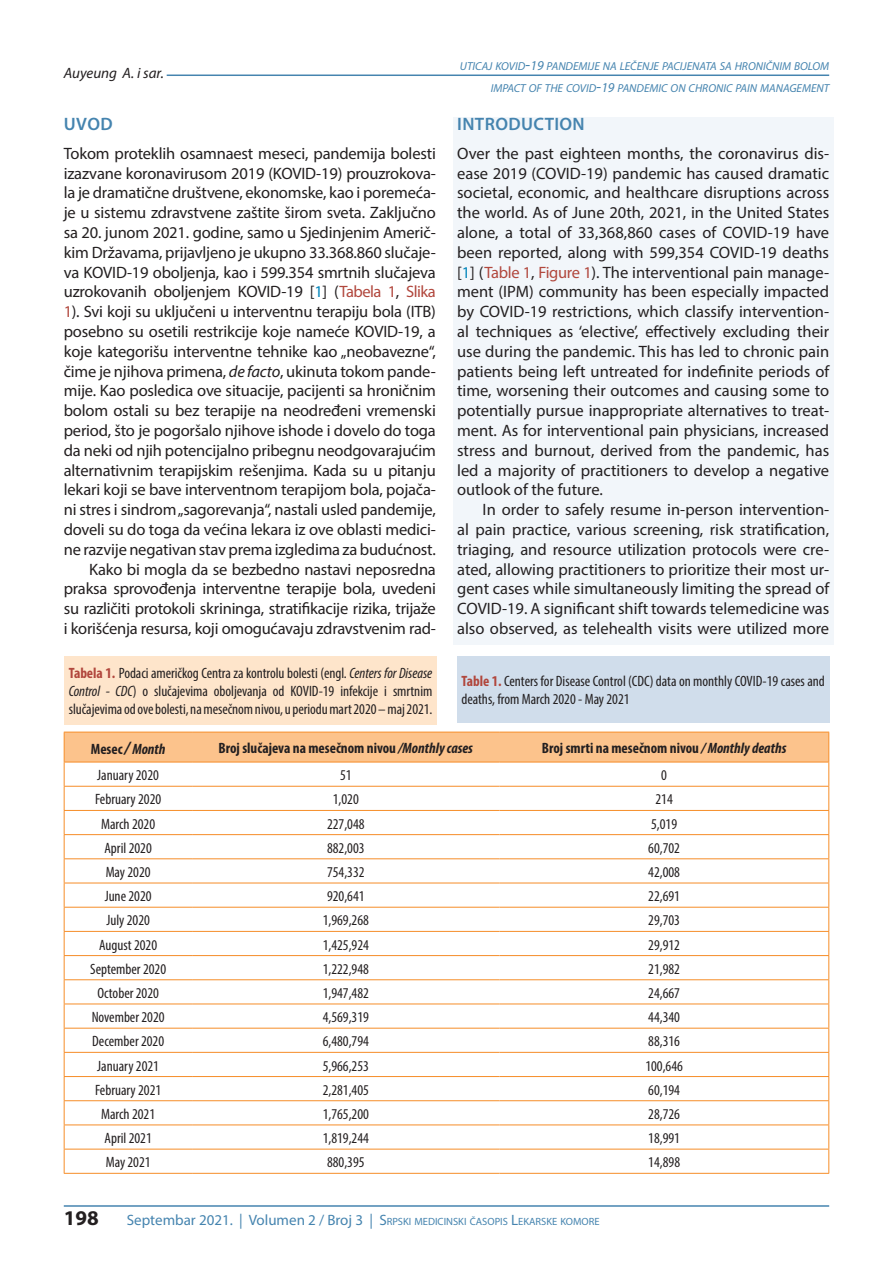
<style>
.page{position:relative;width:893px;height:1263px;background:#fff}
.page>*{position:absolute;margin:0;border:0;box-sizing:border-box;transform-origin:0 0}
.t1{font:700 21px "Myriad Pro";color:#231f20}
.t2{font:600 18px "Myriad Pro";letter-spacing:.02em;color:#4584af}
.t3{font:16.5px/19.8px "Myriad Pro";letter-spacing:-.01em;color:#231f20;text-align:justify}
.t4{font:condensed 15px/18px "Myriad Pro";color:#231f20;text-align:justify}
.t5{font:700 condensed 15px "Myriad Pro";color:#231f20}
.t6{font:italic 15px "Myriad Pro";color:#231f20}
.t7{font:italic 11.55px/21.3px "Myriad Pro";color:#4584af;text-align:right}
.t8{font:10.5px "Myriad Pro";color:#4584af}
.s1{font-size:16.5px}
.s2{font-size:13.5px}
.s3{color:#0084ba}
.s4{color:#b1473d}
.s5{font-style:italic}
.s6{font-weight:700;color:#b1473d}
.s7{font-style:italic;font-size:18px}
.s8{font-size:15px}
</style>
<div class="page">
<div style="left:453px;top:117px;width:380px;height:1057px;background:#f2f6fa"></div>
<hr style="left:64px;top:1205px;width:765px;height:2px;background:#4584af">
<hr style="left:167px;top:75px;width:662px;height:1px;background:#4584af">
<div style="left:65px;top:645px;width:802px;height:535px;background:#fff"></div>
<div style="left:65px;top:657px;width:372px;height:68px;background:#fee5cb"></div>
<div style="left:457px;top:657px;width:372px;height:66px;background:#d0ddeb"></div>
<svg style="left:64px;top:732px;width:765px;height:441px"></svg>
<hr style="left:64px;top:1173px;width:128px;height:1px;background:#f68d28">
<hr style="left:192px;top:1173px;width:307px;height:1px;background:#f68d28">
<hr style="left:499px;top:1173px;width:330px;height:1px;background:#f68d28">
<p class="t6" style="left:64px;top:64px;width:102px">Auyeung A. i sar.</p>
<p class="t7" style="left:460px;top:56px;width:371px">UTICAJ KOVID<span class="s1">-</span><span class="s2">19</span> PANDEMIJE NA LEČENJE PACIJENATA SA HRONIČNIM BOLOM<br>IMPACT OF THE COVID<span class="s1">-</span><span class="s2">19</span> PANDEMIC ON CHRONIC PAIN MANAGEMENT</p>
<p class="t2" style="left:64px;top:113px;width:50px">UVOD</p>
<p class="t3" style="left:64px;top:143px;width:374px;text-align:right">Tokom proteklih osamnaest meseci, pandemija bolesti izazvane koronavirusom 2019 (KOVID-19) prouzrokova&shy;la je dramatične društvene, ekonomske, kao i poremeća&shy;je u sistemu zdravstvene zaštite širom sveta. Zaključno sa 20. junom 2021. godine, samo u Sjedinjenim Američ&shy;kim Državama, prijavljeno je ukupno 33.368.860 slučaje&shy;va KOVID-19 oboljenja, kao i 599.354 smrtnih slučajeva uzrokovanih oboljenjem KOVID-19 [<span class="s3">1</span>] (<span class="s4">Tabela 1</span>, <span class="s4">Slika 1</span>). Svi koji su uključeni u interventnu terapiju bola (ITB) posebno su osetili restrikcije koje nameće KOVID-19, a koje kategorišu interventne tehnike kao „neobavezne“, čime je njihova primena, <span class="s5">de facto</span>, ukinuta tokom pande&shy;mije. Kao posledica ove situacije, pacijenti sa hroničnim bolom ostali su bez terapije na neodređeni vremenski period, što je pogoršalo njihove ishode i dovelo do toga da neki od njih potencijalno pribegnu neodgovarajućim alternativnim terapijskim rešenjima. Kada su u pitanju lekari koji se bave interventnom terapijom bola, pojača&shy;ni stres i sindrom „sagorevanja“, nastali usled pandemije, doveli su do toga da većina lekara iz ove oblasti medici&shy;ne razvije negativan stav prema izgledima za budućnost.<br>Kako bi mogla da se bezbedno nastavi neposredna praksa sprovođenja interventne terapije bola, uvedeni su različiti protokoli skrininga, stratifikacije rizika, trijaže i korišćenja resursa, koji omogućavaju zdravstvenim rad-</p>
<p class="t2" style="left:457px;top:113px;width:129px">INTRODUCTION</p>
<p class="t3" style="left:457px;top:143px;width:374px">Over the past eighteen months, the coronavirus dis&shy;ease 2019 (COVID-19) pandemic has caused dramatic societal, economic, and healthcare disruptions across the world. As of June 20th, 2021, in the United States alone, a total of 33,368,860 cases of COVID-19 have been reported, along with 599,354 COVID-19 deaths [<span class="s3">1</span>] (<span class="s4">Table 1</span>, <span class="s4">Figure 1</span>). The interventional pain manage&shy;ment (IPM) community has been especially impacted by COVID-19 restrictions, which classify intervention&shy;al techniques as ‘elective’, effectively excluding their use during the pandemic. This has led to chronic pain patients being left untreated for indefinite periods of time, worsening their outcomes and causing some to potentially pursue inappropriate alternatives to treat&shy;ment. As for interventional pain physicians, increased stress and burnout, derived from the pandemic, has led a majority of practitioners to develop a negative outlook of the future.</p>
<p class="t3" style="left:457px;top:499px;width:374px;text-indent:26px">In order to safely resume in-person intervention&shy;al pain practice, various screening, risk stratification, triaging, and resource utilization protocols were cre&shy;ated, allowing practitioners to prioritize their most ur&shy;gent cases while simultaneously limiting the spread of COVID-19. A significant shift towards telemedicine was also observed, as telehealth visits were utilized more</p>
<p class="t4" style="left:69px;top:664px;width:365px"><span class="s6">Tabela 1.</span> Podaci američkog Centra za kontrolu bolesti (engl. <span class="s5">Centers for Disease Control - CDC</span>) o slučajevima oboljevanja od KOVID-19 infekcije i smrtnim slučajevima od ove bolesti, na mesečnom nivou, u periodu mart 2020 – maj 2021.</p>
<p class="t4" style="left:461px;top:672px;width:365px"><span class="s6">Table 1.</span> Centers for Disease Control (CDC) data on monthly COVID-19 cases and deaths, from March 2020 - May 2021</p>
<p class="t5" style="left:91px;top:739px;width:76px">Mesec<span class="s7">/</span> <span class="s5">Month</span></p>
<p class="t5" style="left:219px;top:738px;width:256px">Broj slučajeva na mesečnom nivou <span class="s5">/Monthly cases</span></p>
<p class="t5" style="left:542px;top:738px;width:246px">Broj smrti na mesečnom nivou <span class="s5">/ Monthly deaths</span></p>
<p class="t4" style="left:97px;top:766px;width:63px">January 2020</p>
<p class="t4" style="left:340px;top:766px;width:13px">51</p>
<p class="t4" style="left:661px;top:766px;width:7px">0</p>
<p class="t4" style="left:95px;top:790px;width:68px">February 2020</p>
<p class="t4" style="left:333px;top:790px;width:28px">1,020</p>
<p class="t4" style="left:655px;top:790px;width:19px">214</p>
<p class="t4" style="left:101px;top:814px;width:56px">March 2020</p>
<p class="t4" style="left:327px;top:814px;width:39px">227,048</p>
<p class="t4" style="left:651px;top:814px;width:28px">5,019</p>
<p class="t4" style="left:104px;top:839px;width:49px">April 2020</p>
<p class="t4" style="left:327px;top:839px;width:39px">882,003</p>
<p class="t4" style="left:648px;top:839px;width:33px">60,702</p>
<p class="t4" style="left:106px;top:863px;width:46px">May 2020</p>
<p class="t4" style="left:327px;top:863px;width:39px">754,332</p>
<p class="t4" style="left:648px;top:863px;width:33px">42,008</p>
<p class="t4" style="left:105px;top:887px;width:48px">June 2020</p>
<p class="t4" style="left:327px;top:887px;width:39px">920,641</p>
<p class="t4" style="left:648px;top:887px;width:33px">22,691</p>
<p class="t4" style="left:106px;top:911px;width:45px">July 2020</p>
<p class="t4" style="left:323px;top:911px;width:48px">1,969,268</p>
<p class="t4" style="left:648px;top:911px;width:33px">29,703</p>
<p class="t4" style="left:99px;top:935px;width:59px">August 2020</p>
<p class="t4" style="left:323px;top:935px;width:48px">1,425,924</p>
<p class="t4" style="left:648px;top:935px;width:33px">29,912</p>
<p class="t4" style="left:90px;top:960px;width:78px">September 2020</p>
<p class="t4" style="left:323px;top:960px;width:48px">1,222,948</p>
<p class="t4" style="left:648px;top:960px;width:33px">21,982</p>
<p class="t4" style="left:97px;top:984px;width:63px">October 2020</p>
<p class="t4" style="left:323px;top:984px;width:48px">1,947,482</p>
<p class="t4" style="left:648px;top:984px;width:33px">24,667</p>
<p class="t4" style="left:92px;top:1008px;width:74px">November 2020</p>
<p class="t4" style="left:323px;top:1008px;width:48px">4,569,319</p>
<p class="t4" style="left:648px;top:1008px;width:33px">44,340</p>
<p class="t4" style="left:92px;top:1032px;width:74px">December 2020</p>
<p class="t4" style="left:323px;top:1032px;width:48px">6,480,794</p>
<p class="t4" style="left:648px;top:1032px;width:33px">88,316</p>
<p class="t4" style="left:97px;top:1056px;width:63px">January 2021</p>
<p class="t4" style="left:323px;top:1056px;width:48px">5,966,253</p>
<p class="t4" style="left:645px;top:1056px;width:39px">100,646</p>
<p class="t4" style="left:95px;top:1081px;width:68px">February 2021</p>
<p class="t4" style="left:323px;top:1081px;width:48px">2,281,405</p>
<p class="t4" style="left:648px;top:1081px;width:33px">60,194</p>
<p class="t4" style="left:101px;top:1105px;width:56px">March 2021</p>
<p class="t4" style="left:323px;top:1105px;width:48px">1,765,200</p>
<p class="t4" style="left:648px;top:1105px;width:33px">28,726</p>
<p class="t4" style="left:105px;top:1129px;width:49px">April 2021</p>
<p class="t4" style="left:323px;top:1129px;width:48px">1,819,244</p>
<p class="t4" style="left:648px;top:1129px;width:33px">18,991</p>
<p class="t4" style="left:106px;top:1153px;width:46px">May 2021</p>
<p class="t4" style="left:327px;top:1153px;width:39px">880,395</p>
<p class="t4" style="left:648px;top:1153px;width:33px">14,898</p>
<p class="t1" style="left:64px;top:1204px;width:36px">198</p>
<p class="t8" style="left:127px;top:1215px;width:474px"><span class="s8">Septembar 2021. | Volumen 2 / Broj 3 |</span> <span class="s8">S</span>RPSKI MEDICINSKI ČASOPIS <span class="s8">L</span>EKARSKE KOMORE</p>
</div>
